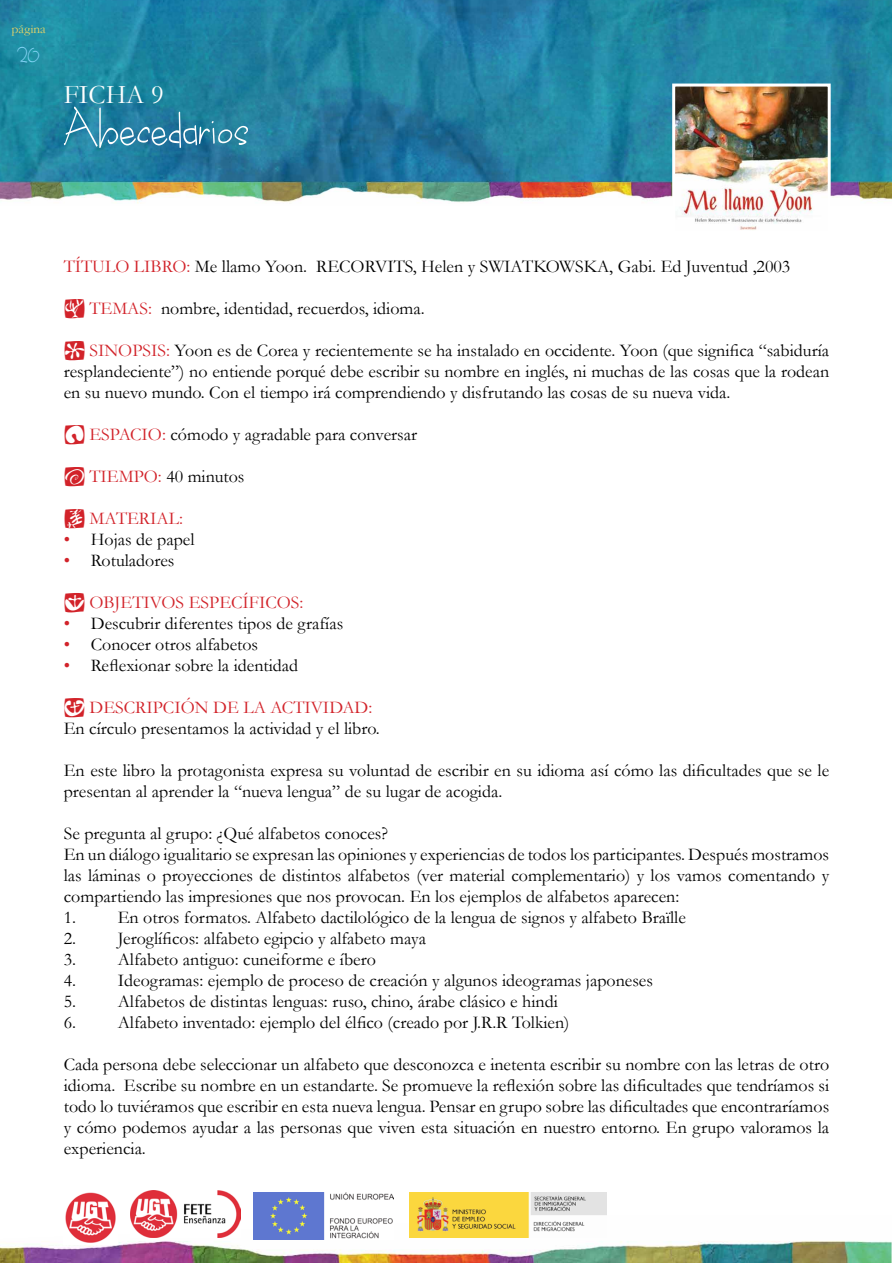
<style>
.page{position:relative;width:893px;height:1263px;background:#fff}
.page>*{position:absolute;margin:0;border:0;box-sizing:border-box;transform-origin:0 0}
.t1{font:96px "appleciderdaydreams";color:#fff}
.t2{font:49.5px "appleciderdaydreams";color:#87d6f8}
.t3{font:27px "Garamond";color:#fff}
.t4{font:18px/21px "Garamond";color:#000}
.t5{font:18px "Garamond";color:#d2232a}
.t6{font:12px "Gar A Mond Tall Antique";color:#e9d666}
.s1{color:#d2232a}
.s2{font-family:"Total Floral";color:#d2232a}
.s3{font-family:"Total Floral"}
</style>
<div class="page">
<img style="left:0;top:0;width:892px;height:204px">
<img style="left:0;top:1215px;width:891px;height:48px">
<img style="left:64px;top:1192px;width:54px;height:53px">
<img style="left:130px;top:1191px;width:111px;height:46px">
<img style="left:253px;top:1193px;width:140px;height:47px">
<img style="left:410px;top:1193px;width:196px;height:44px">
<img style="left:676px;top:88px;width:151px;height:141px">
<div style="left:672px;top:84px;width:159px;height:149px;border:3px solid #fff"></div>
<p class="t6" style="left:11px;top:20px;width:36px">página</p>
<h2 class="t2" style="left:17px;top:18px;width:24px">20</h2>
<h3 class="t3" style="left:64px;top:78px;width:102px">FICHA 9</h3>
<h1 class="t1" style="left:64px;top:57px;width:187px">Abecedarios</h1>
<p class="t4" style="left:64px;top:256px;width:728px"><span class="s1">TÍTULO LIBRO:</span> Me llamo Yoon. RECORVITS, Helen y SWIATKOWSKA, Gabi. Ed Juventud ,2003</p>
<p class="t4" style="left:64px;top:298px;width:362px"><span class="s2">X</span> <span class="s1">TEMAS:</span> nombre, identidad, recuerdos, idioma.</p>
<p class="t4" style="left:64px;top:340px;width:767px;text-align:justify"><span class="s2">O</span> <span class="s1">SINOPSIS:</span> Yoon es de Corea y recientemente se ha instalado en occidente. Yoon (que significa “sabiduría resplandeciente”) no entiende porqué debe escribir su nombre en inglés, ni muchas de las cosas que la rodean en su nuevo mundo. Con el tiempo irá comprendiendo y disfrutando las cosas de su nueva vida.</p>
<p class="t4" style="left:64px;top:424px;width:355px"><span class="s2">H</span> <span class="s1">ESPACIO:</span> cómodo y agradable para conversar</p>
<p class="t4" style="left:64px;top:466px;width:182px"><span class="s2">P</span> <span class="s1">TIEMPO:</span> 40 minutos</p>
<p class="t5" style="left:64px;top:508px;width:121px"><span class="s3">Y</span> MATERIAL:</p>
<p class="t4" style="left:64px;top:529px;width:132px"><span class="s1">•</span> Hojas de papel</p>
<p class="t4" style="left:64px;top:550px;width:112px"><span class="s1">•</span> Rotuladores</p>
<p class="t5" style="left:64px;top:592px;width:241px"><span class="s3">F</span> OBJETIVOS ESPECÍFICOS:</p>
<p class="t4" style="left:64px;top:613px;width:281px"><span class="s1">•</span> Descubrir diferentes tipos de grafías</p>
<p class="t4" style="left:64px;top:634px;width:196px"><span class="s1">•</span> Conocer otros alfabetos</p>
<p class="t4" style="left:64px;top:655px;width:236px"><span class="s1">•</span> Reflexionar sobre la identidad</p>
<p class="t4" style="left:64px;top:697px;width:317px"><span class="s2">E</span> <span class="s1">DESCRIPCIÓN DE LA ACTIVIDAD:<br></span>En círculo presentamos la actividad y el libro.</p>
<p class="t4" style="left:64px;top:760px;width:767px">En este libro la protagonista expresa su voluntad de escribir en su idioma así cómo las dificultades que se le presentan al aprender la “nueva lengua” de su lugar de acogida.</p>
<p class="t4" style="left:64px;top:823px;width:767px">Se pregunta al grupo: ¿Qué alfabetos conoces?<br>En un diálogo igualitario se expresan las opiniones y experiencias de todos los participantes. Después mostramos las láminas o proyecciones de distintos alfabetos (ver material complementario) y los vamos comentando y compartiendo las impresiones que nos provocan. En los ejemplos de alfabetos aparecen:</p>
<p class="t4" style="left:64px;top:907px;width:624px">1. En otros formatos. Alfabeto dactilológico de la lengua de signos y alfabeto Braïlle</p>
<p class="t4" style="left:64px;top:928px;width:364px">2. Jeroglíficos: alfabeto egipcio y alfabeto maya</p>
<p class="t4" style="left:64px;top:949px;width:314px">3. Alfabeto antiguo: cuneiforme e íbero</p>
<p class="t4" style="left:64px;top:970px;width:591px">4. Ideogramas: ejemplo de proceso de creación y algunos ideogramas japoneses</p>
<p class="t4" style="left:64px;top:991px;width:496px">5. Alfabetos de distintas lenguas: ruso, chino, árabe clásico e hindi</p>
<p class="t4" style="left:64px;top:1012px;width:507px">6. Alfabeto inventado: ejemplo del élfico (creado por J.R.R Tolkien)</p>
<p class="t4" style="left:64px;top:1054px;width:767px;text-align:justify">Cada persona debe seleccionar un alfabeto que desconozca e inetenta escribir su nombre con las letras de otro idioma. Escribe su nombre en un estandarte. Se promueve la reflexión sobre las dificultades que tendríamos si todo lo tuviéramos que escribir en esta nueva lengua. Pensar en grupo sobre las dificultades que encontraríamos y cómo podemos ayudar a las personas que viven esta situación en nuestro entorno. En grupo valoramos la experiencia.</p>
</div>
